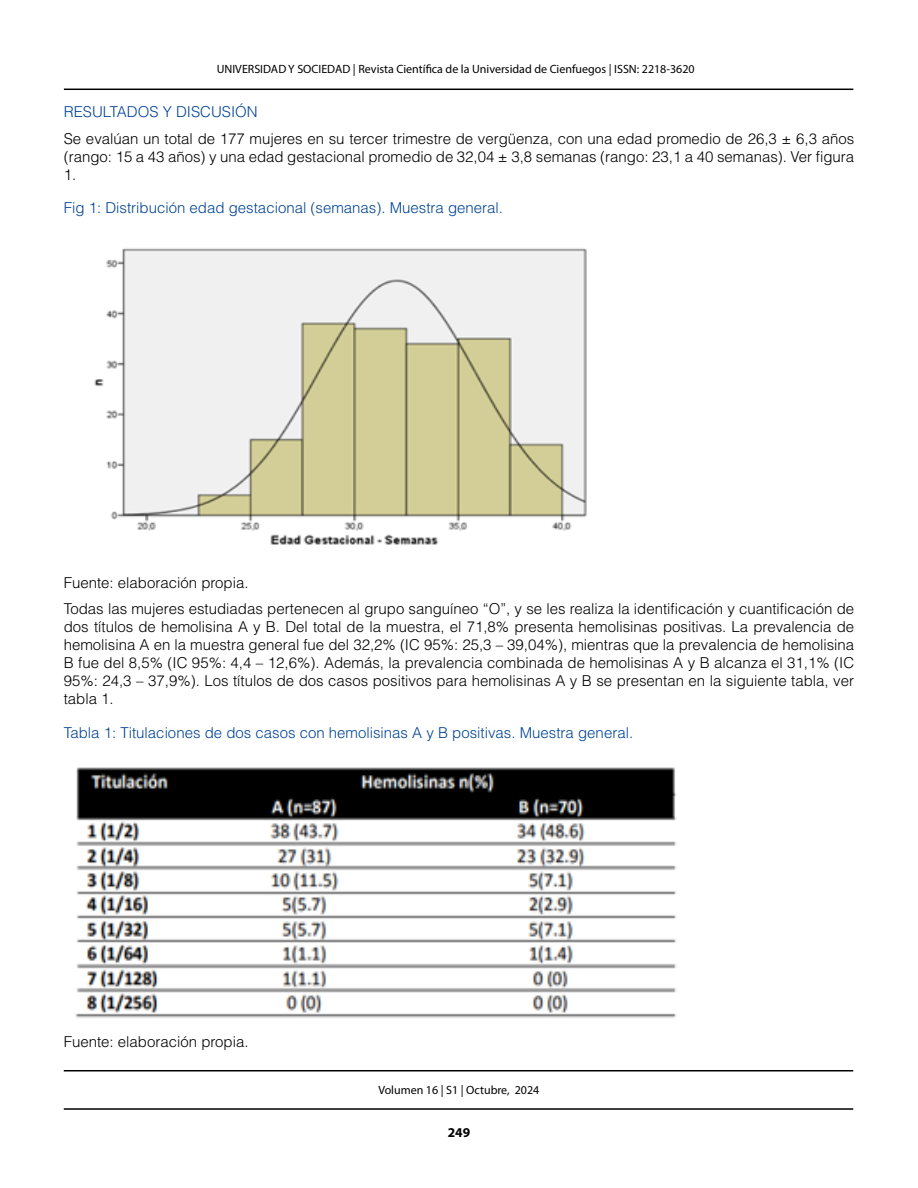
<style>
.page{position:relative;width:918px;height:1188px;background:#fff}
.page>*{position:absolute;margin:0;border:0;box-sizing:border-box;transform-origin:0 0}
.t1{font:300 15px/18px "Helvetica LT Std";color:#000;text-align:justify}
.t2{font:300 15px "Helvetica LT Std";color:#004494}
.t3{font:700 13.5px "Myriad Pro";color:#000}
.t4{font:12px "Myriad Pro";color:#000}
</style>
<div class="page">
<hr style="left:64px;top:89px;width:789px;height:1px;background:#000">
<hr style="left:64px;top:1108px;width:789px;height:2px;background:#000">
<hr style="left:64px;top:1070px;width:789px;height:1px;background:#000">
<img style="left:94px;top:248px;width:493px;height:297px">
<img style="left:75px;top:767px;width:602px;height:251px">
<p class="t4" style="left:217px;top:61px;width:479px">UNIVERSIDAD Y SOCIEDAD | Revista Científica de la Universidad de Cienfuegos | ISSN: 2218-3620</p>
<p class="t2" style="left:64px;top:102px;width:195px">RESULTADOS Y DISCUSIÓN</p>
<p class="t1" style="left:64px;top:129px;width:792px">Se evalúan un total de 177 mujeres en su tercer trimestre de vergüenza, con una edad promedio de 26,3 ± 6,3 años (rango: 15 a 43 años) y una edad gestacional promedio de 32,04 ± 3,8 semanas (rango: 23,1 a 40 semanas). Ver figura 1.</p>
<p class="t2" style="left:64px;top:198px;width:441px">Fig 1: Distribución edad gestacional (semanas). Muestra general.</p>
<p class="t1" style="left:64px;top:569px;width:792px;line-height:26.5px">Fuente: elaboración propia.<br>Todas las mujeres estudiadas pertenecen al grupo sanguíneo “O”, y se les realiza la identificación y cuantificación de</p>
<p class="t1" style="left:64px;top:618px;width:792px">dos títulos de hemolisina A y B. Del total de la muestra, el 71,8% presenta hemolisinas positivas. La prevalencia de hemolisina A en la muestra general fue del 32,2% (IC 95%: 25,3 – 39,04%), mientras que la prevalencia de hemolisina B fue del 8,5% (IC 95%: 4,4 – 12,6%). Además, la prevalencia combinada de hemolisinas A y B alcanza el 31,1% (IC 95%: 24,3 – 37,9%). Los títulos de dos casos positivos para hemolisinas A y B se presentan en la siguiente tabla, ver tabla 1.</p>
<p class="t2" style="left:64px;top:723px;width:571px">Tabla 1: Titulaciones de dos casos con hemolisinas A y B positivas. Muestra general.</p>
<p class="t1" style="left:64px;top:1033px;width:186px">Fuente: elaboración propia.</p>
<p class="t4" style="left:378px;top:1083px;width:162px">Volumen 16 | S1 | Octubre, 2024</p>
<p class="t3" style="left:448px;top:1124px;width:24px">249</p>
</div>
